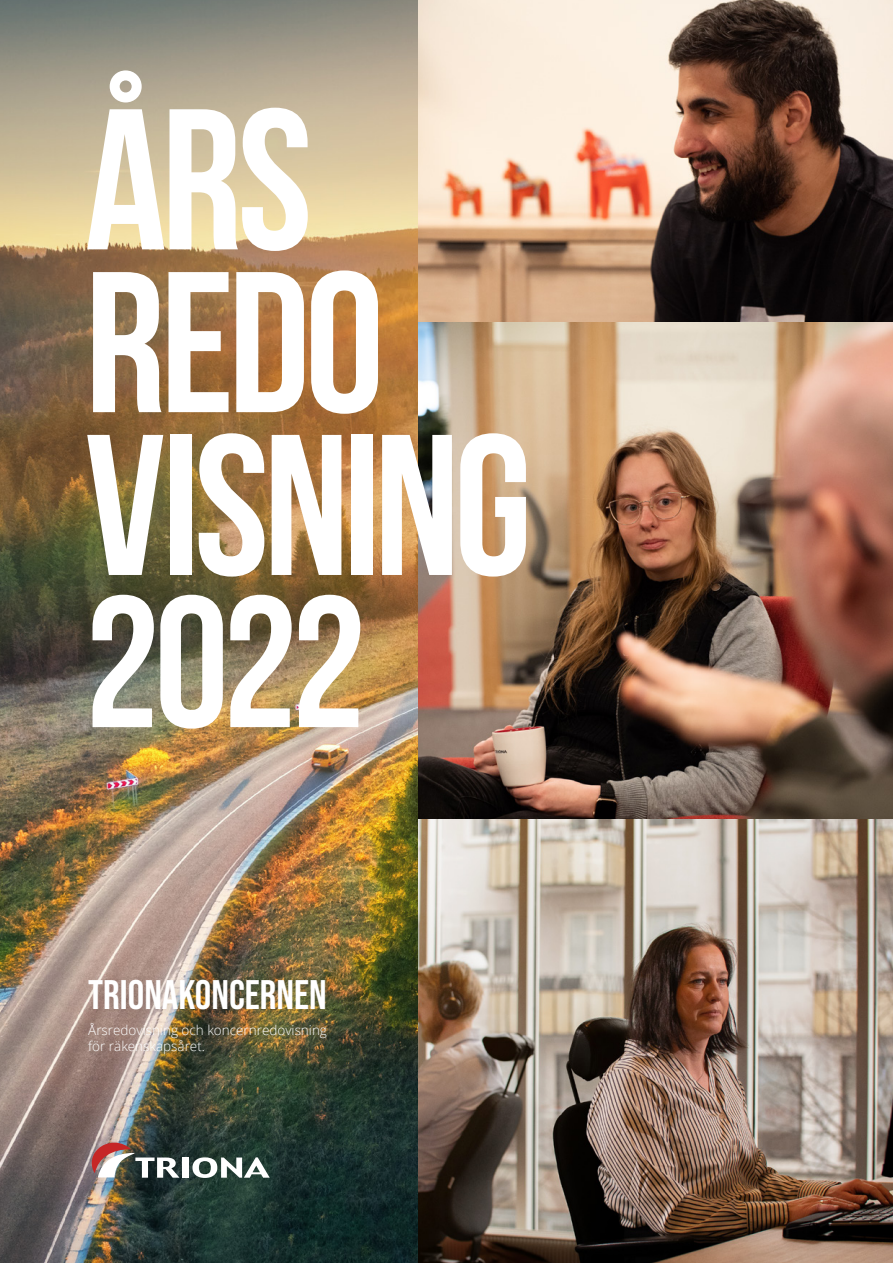
<style>
.page{position:relative;width:893px;height:1263px;background:#fff}
.page>*{position:absolute;margin:0;border:0;box-sizing:border-box;transform-origin:0 0}
.tabell_rubrik_2{font:700 200.1px/162.8px "Bebas Neue";letter-spacing:-.025em;color:#fff}
.tabell_rubrik_2-2{font:700 187.05px "Bebas Neue";color:#fff}
.t1{font:41.25px "Bebas Neue";color:#fff}
.t2{font:300 13.5px/16.5px "Open Sans";color:#fff}
</style>
<div class="page">
<img style="left:0;top:0;width:419px;height:1263px">
<div style="left:84px;top:974px;width:252px;height:47px;background:#231f20;opacity:.13"></div>
<div style="left:84px;top:1018px;width:253px;height:46px;background:#231f20;opacity:.13"></div>
<img style="left:92px;top:1143px;width:87px;height:35px">
<div style="left:182px;top:1157px;width:6px;height:21px;background:#fff"></div>
<svg style="left:192px;top:1157px;width:78px;height:21px"></svg>
<img style="left:419px;top:0;width:474px;height:323px">
<img style="left:419px;top:323px;width:474px;height:497px">
<img style="left:419px;top:820px;width:474px;height:443px">
<p class="tabell_rubrik_2" style="left:85px;top:96px;width:449px">ÅRS<br>REDO<br>VISNING</p>
<p class="tabell_rubrik_2-2" style="left:85px;top:560px;width:282px">2022</p>
<p class="t1" style="left:88px;top:971px;width:240px">TRIONAKONCERNEN</p>
<p class="t2" style="left:88px;top:1021px;width:240px">Årsredovisning och koncernredovisning för räkenskapsåret.</p>
</div>
